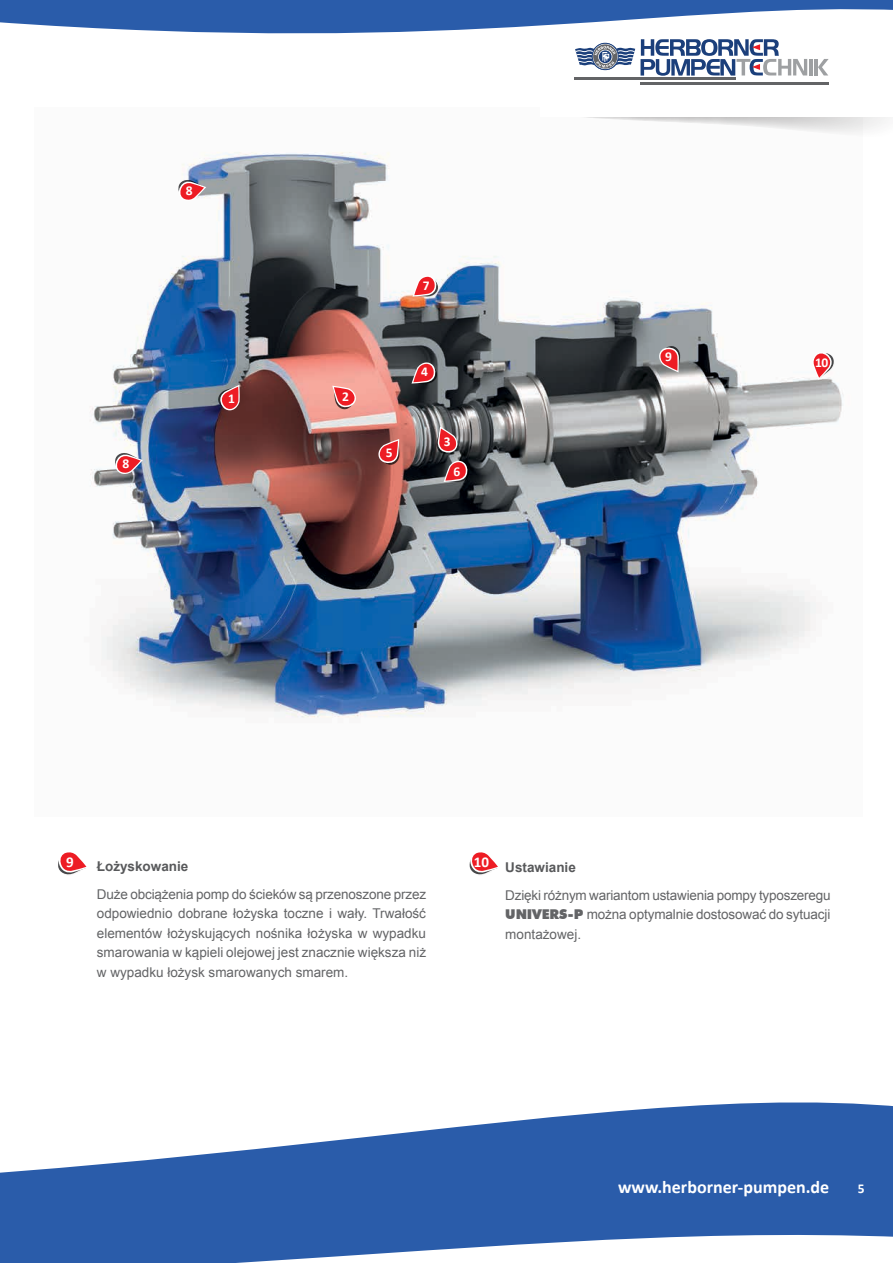
<style>
.page{position:relative;width:893px;height:1263px;background:#fff}
.page>*{position:absolute;margin:0;border:0;box-sizing:border-box;transform-origin:0 0}
.t1{font:700 18px "Calibri";color:#fff}
.t2{font:700 15px "Calibri";color:#fff}
.t3{font:13.5px/19.5px "Arial";color:#636466;text-align:justify}
.t4{font:700 13.5px "Arial";color:#58595b}
.t5{font:700 13.5px "Calibri";color:#fff}
.s1{font-family:"Futura BT";font-weight:900}
</style>
<div class="page">
<img style="left:101px;top:296px;width:721px;height:422px">
<svg style="left:619px;top:300px;width:108px;height:113px"></svg>
<svg style="left:766px;top:303px;width:78px;height:123px"></svg>
<img style="left:90px;top:152px;width:428px;height:381px">
<svg style="left:469px;top:852px;width:29px;height:23px"></svg>
<svg style="left:58px;top:852px;width:29px;height:23px"></svg>
<svg style="left:0;top:1102px;width:893px;height:116px;fill:#2a5caa"></svg>
<svg style="left:0;top:1218px;width:893px;height:45px"></svg>
<svg style="left:584px;top:117px;width:304px;height:17px;fill:#f5f5f5"></svg>
<svg style="left:818px;top:59px;width:11px;height:16px"></svg>
<hr style="left:814px;top:59px;width:4px;height:16px;background:#9ea0a2">
<hr style="left:809px;top:59px;width:4px;height:16px;background:#9ea0a2">
<hr style="left:574px;top:77px;width:162px;height:3px;background:#636466">
<hr style="left:640px;top:82px;width:189px;height:2px;background:#636466">
<svg style="left:577px;top:57px;width:230px;height:19px"></svg>
<svg style="left:0;top:0;width:893px;height:57px"></svg>
<svg style="left:0;top:0;width:7px;height:22px"></svg>
<p class="t5" style="left:186px;top:182px;width:8px">8</p>
<p class="t5" style="left:123px;top:455px;width:8px">8</p>
<p class="t5" style="left:228px;top:390px;width:8px">1</p>
<p class="t5" style="left:342px;top:388px;width:8px">2</p>
<p class="t5" style="left:423px;top:277px;width:8px">7</p>
<p class="t5" style="left:386px;top:444px;width:8px">5</p>
<p class="t5" style="left:421px;top:363px;width:8px">4</p>
<p class="t5" style="left:444px;top:433px;width:8px">3</p>
<p class="t5" style="left:454px;top:463px;width:8px">6</p>
<p class="t5" style="left:665px;top:348px;width:8px">9</p>
<p class="t5" style="left:815px;top:354px;width:15px">10</p>
<p class="t2" style="left:66px;top:852px;width:9px">9</p>
<p class="t2" style="left:474px;top:852px;width:17px">10</p>
<p class="t4" style="left:97px;top:857px;width:93px">Łożyskowanie</p>
<p class="t3" style="left:97px;top:884px;width:331px">Duże obciążenia pomp do ścieków są przenoszone przez odpowiednio dobrane łożyska toczne i wały. Trwałość elementów łożyskujących nośnika łożyska w wypadku smarowania w kąpieli olejowej jest znacznie większa niż w wypadku łożysk smarowanych smarem.</p>
<p class="t4" style="left:505px;top:858px;width:72px">Ustawianie</p>
<p class="t3" style="left:505px;top:885px;width:327px">Dzięki różnym wariantom ustawienia pompy typoszeregu <span class="s1">UNIVERS-P</span> można optymalnie dostosować do sytuacji montażowej.</p>
<h1 class="t1" style="left:618px;top:1175px;width:213px">www.herborner-pumpen.de</h1>
<p class="t5" style="left:858px;top:1180px;width:8px">5</p>
</div>
